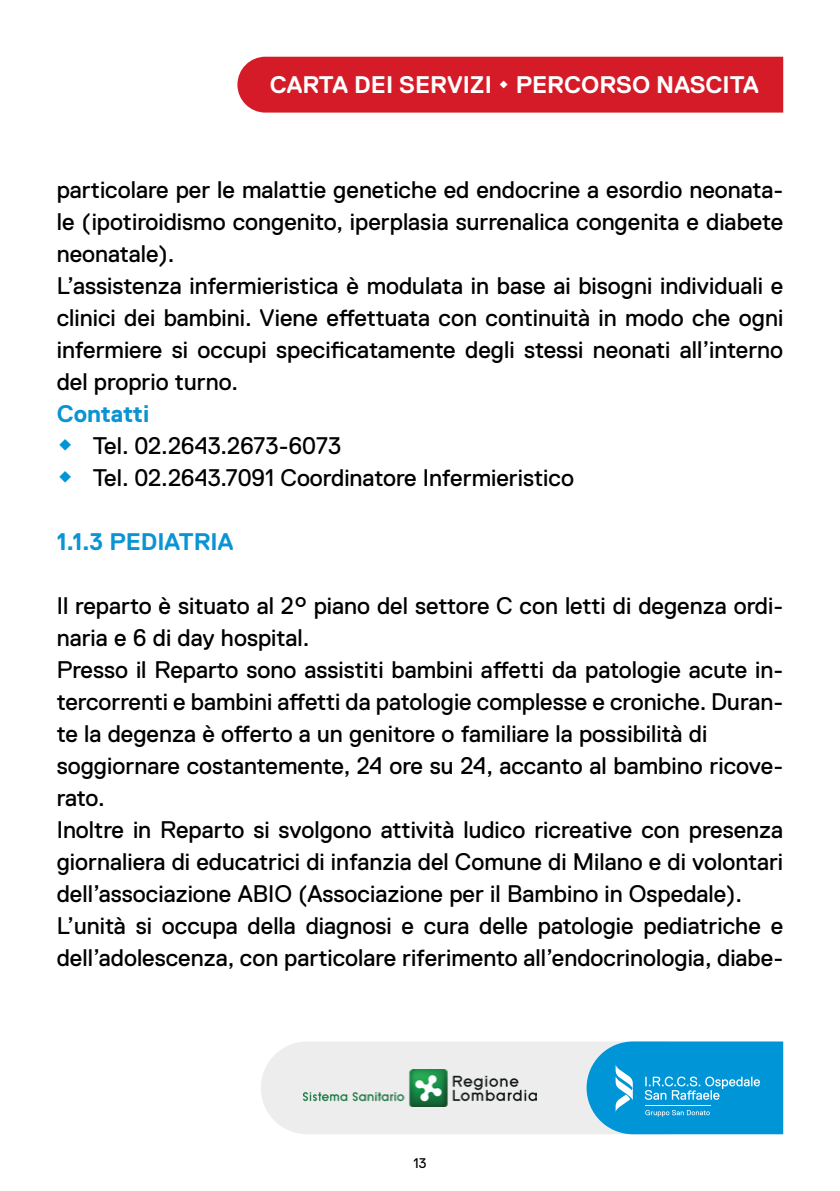
<style>
.page{position:relative;width:840px;height:1191px;background:#fff}
.page>*{position:absolute;margin:0;border:0;box-sizing:border-box;transform-origin:0 0}
.t1{font:24px/32px "Replica";color:#000}
.t2{font:700 24px "Replica";color:#fff}
.t3{font:700 24px "Replica";color:#0b94d3}
.t4{font:14px "Replica";color:#000}
.s1{font-weight:700;font-size:36px;color:#0095d6}
</style>
<div class="page">
<div style="left:237px;top:57px;width:545px;height:56px;background:#d51b27"></div>
<svg style="left:261px;top:1041px;width:521px;height:93px;background:#90cbe4"></svg>
<img style="left:303px;top:1069px;width:233px;height:37px">
<p class="t2" style="left:270px;top:71px;width:490px">CARTA DEI SERVIZI • PERCORSO NASCITA</p>
<p class="t1" style="left:57px;top:173px;width:727px">particolare per le malattie genetiche ed endocrine a esordio neonata&shy;le (ipotiroidismo congenito, iperplasia surrenalica congenita e diabete neonatale).<br>L’assistenza infermieristica è modulata in base ai bisogni individuali e clinici dei bambini. Viene effettuata con continuità in modo che ogni infermiere si occupi specificatamente degli stessi neonati all’interno del proprio turno.</p>
<p class="t3" style="left:57px;top:400px;width:94px">Contatti</p>
<p class="t1" style="left:57px;top:429px;width:286px"><span class="s1">•</span> Tel. 02.2643.2673-6073</p>
<p class="t1" style="left:57px;top:461px;width:518px"><span class="s1">•</span> Tel. 02.2643.7091 Coordinatore Infermieristico</p>
<p class="t3" style="left:57px;top:528px;width:178px">1.1.3 PEDIATRIA</p>
<p class="t1" style="left:57px;top:589px;width:727px">Il reparto è situato al 2° piano del settore C con letti di degenza ordi&shy;naria e 6 di day hospital.<br>Presso il Reparto sono assistiti bambini affetti da patologie acute in&shy;tercorrenti e bambini affetti da patologie complesse e croniche. Duran&shy;te la degenza è offerto a un genitore o familiare la possibilità di soggiornare costantemente, 24 ore su 24, accanto al bambino ricove&shy;rato.<br>Inoltre in Reparto si svolgono attività ludico ricreative con presenza giornaliera di educatrici di infanzia del Comune di Milano e di volontari dell’associazione ABIO (Associazione per il Bambino in Ospedale).<br>L’unità si occupa della diagnosi e cura delle patologie pediatriche e dell’adolescenza, con particolare riferimento all’endocrinologia, diabe-</p>
<p class="t4" style="left:413px;top:1155px;width:15px">13</p>
</div>
